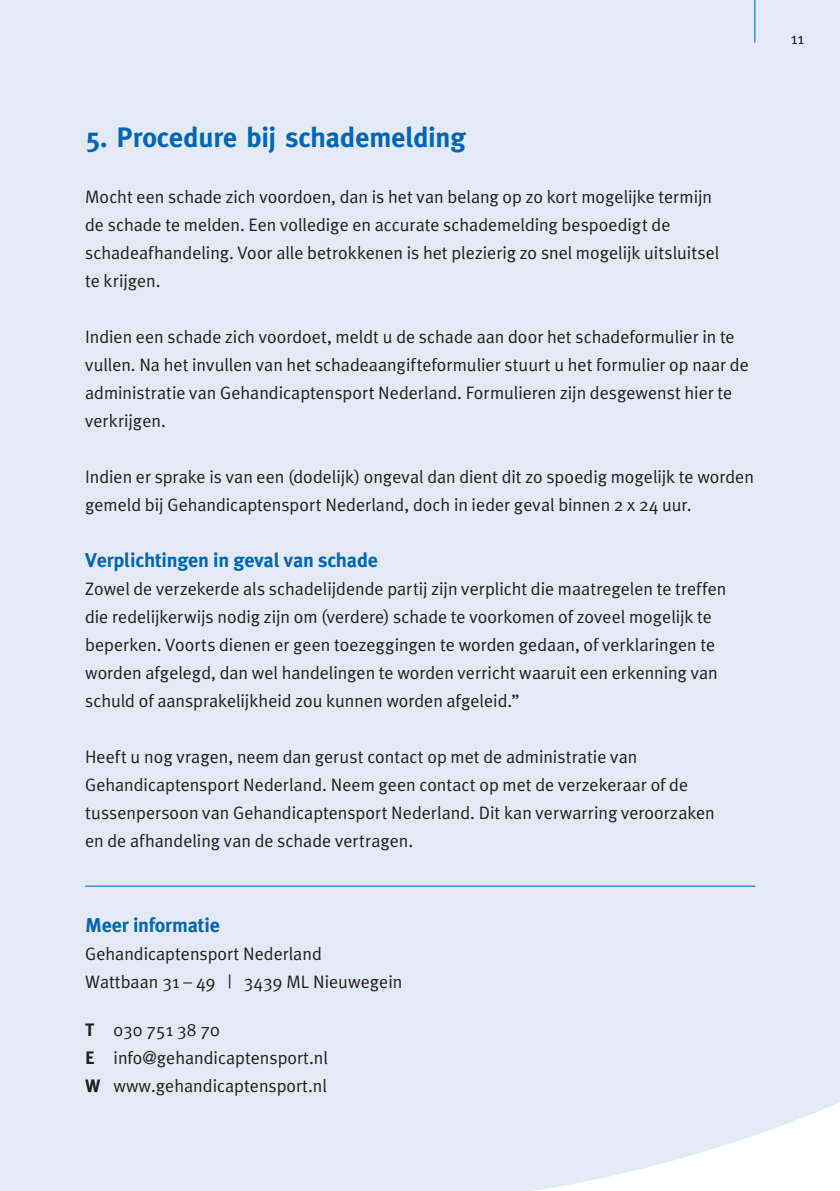
<style>
.page{position:relative;width:840px;height:1191px;background:#fff}
.page>*{position:absolute;margin:0;border:0;box-sizing:border-box;transform-origin:0 0}
.t1{font:700 28px "Meta";color:#0166b3}
.t2{font:700 20px "Meta Plus";letter-spacing:-.01em;color:#0166b3}
.t3{font:18px/28px "Meta Plus Normal";color:#231f20}
.t4{font:16px "Meta Plus Normal";color:#231f20}
.s1{font-family:"Meta Plus";font-weight:700}
</style>
<div class="page">
<div style="left:0;top:0;width:839px;height:1191px;background:#e4eaf5"></div>
<hr style="left:754px;top:0;width:1px;height:43px;background:#0166b3">
<hr style="left:85px;top:885px;width:670px;height:1px;background:#0166b3">
<h1 class="t1" style="left:85px;top:121px;width:382px">5. Procedure bij schademelding</h1>
<p class="t3" style="left:85px;top:182px;width:635px">Mocht een schade zich voordoen, dan is het van belang op zo kort mogelijke termijn de schade te melden. Een volledige en accurate schademelding bespoedigt de schadeafhandeling. Voor alle betrokkenen is het plezierig zo snel mogelijk uitsluitsel te krijgen.</p>
<p class="t3" style="left:85px;top:322px;width:664px">Indien een schade zich voordoet, meldt u de schade aan door het schadeformulier in te vullen. Na het invullen van het schadeaangifteformulier stuurt u het formulier op naar de administratie van Gehandicaptensport Nederland. Formulieren zijn desgewenst hier te verkrijgen.</p>
<p class="t3" style="left:85px;top:462px;width:670px">Indien er sprake is van een (dodelijk) ongeval dan dient dit zo spoedig mogelijk te worden gemeld bij Gehandicaptensport Nederland, doch in ieder geval binnen 2 x 24 uur.</p>
<p class="t2" style="left:85px;top:548px;width:294px">Verplichtingen in geval van schade</p>
<p class="t3" style="left:85px;top:574px;width:642px">Zowel de verzekerde als schadelijdende partij zijn verplicht die maatregelen te treffen die redelijkerwijs nodig zijn om (verdere) schade te voorkomen of zoveel mogelijk te beperken. Voorts dienen er geen toezeggingen te worden gedaan, of verklaringen te worden afgelegd, dan wel handelingen te worden verricht waaruit een erkenning van schuld of aansprakelijkheid zou kunnen worden afgeleid.”</p>
<p class="t3" style="left:85px;top:742px;width:630px">Heeft u nog vragen, neem dan gerust contact op met de administratie van Gehandicaptensport Nederland. Neem geen contact op met de verzekeraar of de tussenpersoon van Gehandicaptensport Nederland. Dit kan verwarring veroorzaken en de afhandeling van de schade vertragen.</p>
<p class="t2" style="left:85px;top:913px;width:136px">Meer informatie</p>
<p class="t3" style="left:85px;top:939px;width:318px">Gehandicaptensport Nederland<br>Wattbaan 31 – 49 | 3439 ML Nieuwegein</p>
<p class="t3" style="left:85px;top:1015px;width:244px"><span class="s1">T</span> 030 751 38 70<br><span class="s1">E</span> info@gehandicaptensport.nl<br><span class="s1">W</span> www.gehandicaptensport.nl</p>
<p class="t4" style="left:790px;top:29px;width:15px">11</p>
</div>
